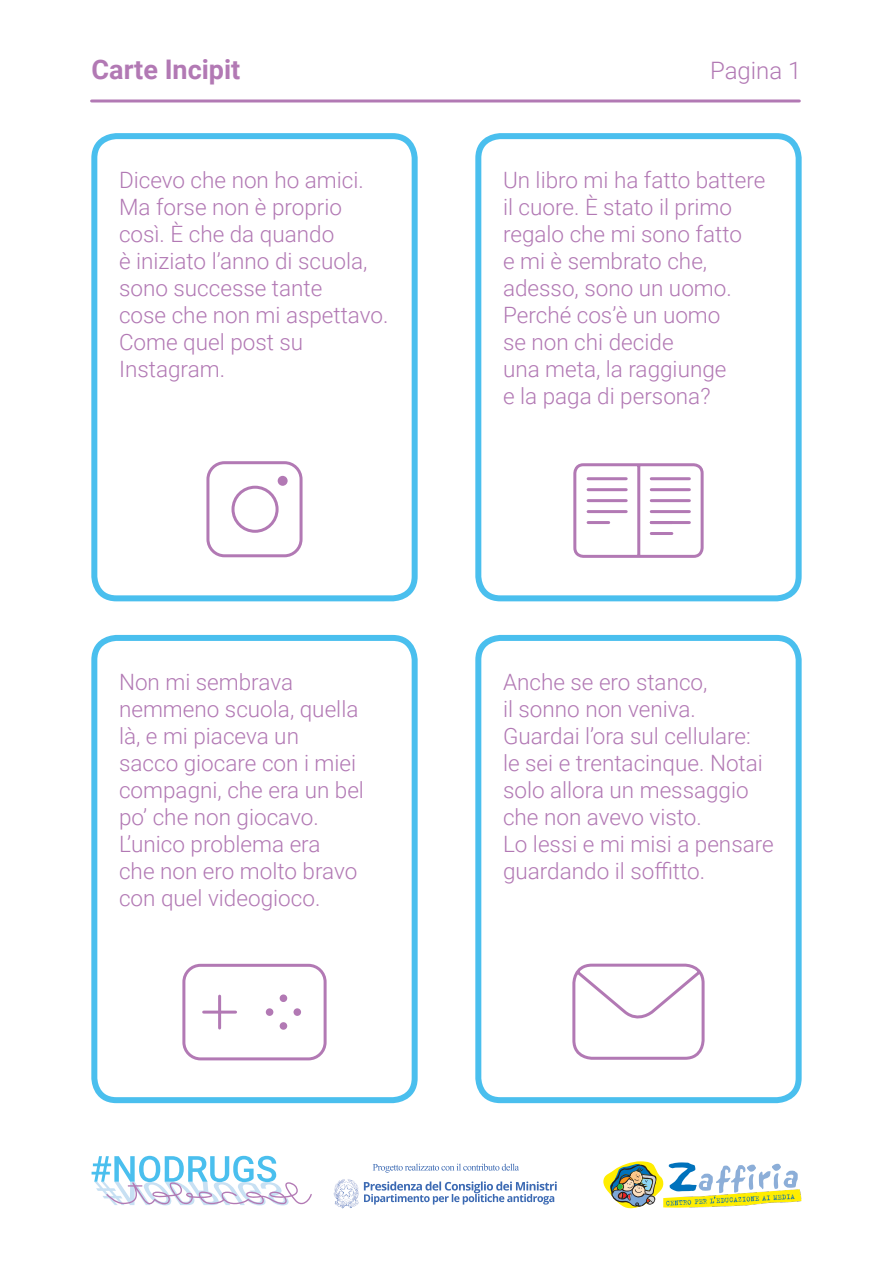
<style>
.page{position:relative;width:893px;height:1263px;background:#fff}
.page>*{position:absolute;margin:0;border:0;box-sizing:border-box;transform-origin:0 0}
.t1{font:700 27px "Roboto";color:#b279b4}
.t2{font:300 24px "Roboto";color:#b279b4}
.t3{font:300 22.5px/27px "Roboto";color:#b279b4}
</style>
<div class="page">
<img style="left:333px;top:1163px;width:224px;height:46px">
<img style="left:387px;top:1181px;width:170px;height:9px">
<img style="left:364px;top:1194px;width:186px;height:8px">
<img style="left:419px;top:1164px;width:96px;height:6px">
<svg style="left:92px;top:1156px;width:220px;height:49px"></svg>
<img style="left:663px;top:1189px;width:138px;height:18px">
<svg style="left:603px;top:1161px;width:60px;height:47px"></svg>
<svg style="left:669px;top:1162px;width:129px;height:31px"></svg>
<div style="left:91px;top:635px;width:327px;height:468px;border:6px solid #4abfee;border-radius:22px"></div>
<div style="left:475px;top:635px;width:327px;height:468px;border:6px solid #4abfee;border-radius:22px"></div>
<div style="left:91px;top:133px;width:327px;height:468px;border:6px solid #4abfee;border-radius:22px"></div>
<div style="left:475px;top:133px;width:327px;height:468px;border:6px solid #4abfee;border-radius:22px"></div>
<div style="left:182px;top:964px;width:145px;height:96px;border:3px solid #b279b4;border-radius:17px"></div>
<div style="left:280px;top:994px;width:7px;height:8px;border:2px solid #b279b4;border-radius:50%"></div>
<div style="left:280px;top:1022px;width:7px;height:8px;border:2px solid #b279b4;border-radius:50%"></div>
<div style="left:266px;top:1008px;width:7px;height:8px;border:2px solid #b279b4;border-radius:50%"></div>
<div style="left:293px;top:1008px;width:8px;height:8px;border:2px solid #b279b4;border-radius:50%"></div>
<hr style="left:204px;top:1010px;width:32px;height:3px;background:#b279b4">
<hr style="left:218px;top:996px;width:3px;height:32px;background:#b279b4">
<hr style="left:92px;top:99px;width:707px;height:3px;background:#b279b4">
<svg style="left:572px;top:963px;width:133px;height:97px"></svg>
<svg style="left:573px;top:463px;width:131px;height:95px"></svg>
<svg style="left:206px;top:461px;width:97px;height:97px"></svg>
<div style="left:278px;top:476px;width:10px;height:10px;background:#b279b4;border-radius:50%"></div>
<hr style="left:588px;top:477px;width:38px;height:3px;background:#b279b4">
<hr style="left:651px;top:477px;width:38px;height:3px;background:#b279b4">
<hr style="left:588px;top:488px;width:38px;height:3px;background:#b279b4">
<hr style="left:651px;top:488px;width:38px;height:3px;background:#b279b4">
<hr style="left:588px;top:499px;width:38px;height:3px;background:#b279b4">
<hr style="left:651px;top:499px;width:38px;height:3px;background:#b279b4">
<hr style="left:588px;top:510px;width:38px;height:3px;background:#b279b4">
<hr style="left:651px;top:510px;width:38px;height:3px;background:#b279b4">
<hr style="left:651px;top:521px;width:38px;height:3px;background:#b279b4">
<hr style="left:588px;top:521px;width:21px;height:3px;background:#b279b4">
<hr style="left:651px;top:532px;width:21px;height:3px;background:#b279b4">
<p class="t1" style="left:92px;top:50px;width:150px">Carte Incipit</p>
<p class="t2" style="left:710px;top:53px;width:93px">Pagina 1</p>
<p class="t3" style="left:119px;top:166px;width:271px">Dicevo che non ho amici.<br>Ma forse non è proprio così. È che da quando<br>è iniziato l’anno di scuola, sono successe tante<br>cose che non mi aspettavo.<br>Come quel post su<br>Instagram.</p>
<p class="t3" style="left:503px;top:166px;width:264px">Un libro mi ha fatto battere il cuore. È stato il primo regalo che mi sono fatto<br>e mi è sembrato che, adesso, sono un uomo.<br>Perché cos’è un uomo<br>se non chi decide<br>una meta, la raggiunge<br>e la paga di persona?</p>
<p class="t3" style="left:119px;top:667px;width:246px">Non mi sembrava nemmeno scuola, quella là, e mi piaceva un<br>sacco giocare con i miei compagni, che era un bel po’ che non giocavo.<br>L’unico problema era<br>che non ero molto bravo con quel videogioco.</p>
<p class="t3" style="left:503px;top:667px;width:272px">Anche se ero stanco,<br>il sonno non veniva.<br>Guardai l’ora sul cellulare:<br>le sei e trentacinque. Notai solo allora un messaggio che non avevo visto.<br>Lo lessi e mi misi a pensare guardando il soffitto.</p>
</div>
